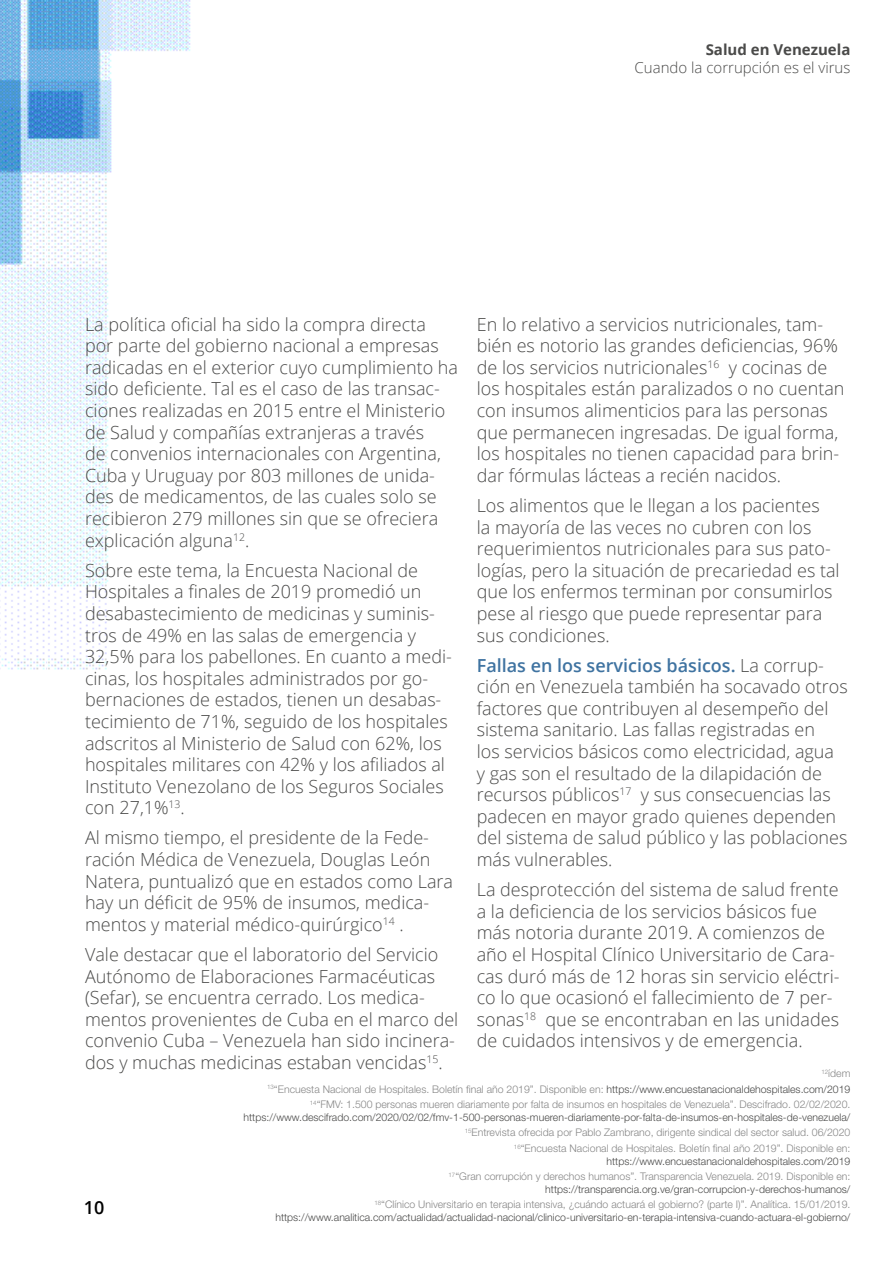
<style>
.page{position:relative;width:893px;height:1263px;background:#fff}
.page>*{position:absolute;margin:0;border:0;box-sizing:border-box;transform-origin:0 0}
.t1{font:300 18px/21.6px "Open Sans";color:#4a4a49}
.t2{font:600 18px "Open Sans";color:#000}
.t3{font:300 15px "Open Sans";color:#4a4a49}
.t4{font:700 15px "Open Sans";color:#4a4a49}
.t5{font:300 10.5px/15.6px "Helvetica Neue LT Std";color:#878787;text-align:right}
.t6{font:300 10.5px "Helvetica Neue LT Std";color:#4a4a49}
.s1{font-weight:600;color:#3f73a1}
.s2{color:#4a4a49}
</style>
<div class="page">
<img style="left:0;top:0;width:191px;height:670px">
<p class="t4" style="left:706px;top:39px;width:146px">Salud en Venezuela</p>
<p class="t3" style="left:635px;top:57px;width:217px">Cuando la corrupción es el virus</p>
<p class="t1" style="left:85px;top:313px;width:375px">La política oficial ha sido la compra directa por parte del gobierno nacional a empresas radicadas en el exterior cuyo cumplimiento ha sido deficiente. Tal es el caso de las transac&shy;ciones realizadas en 2015 entre el Ministerio de Salud y compañías extranjeras a través<br>de convenios internacionales con Argentina, Cuba y Uruguay por 803 millones de unida&shy;des de medicamentos, de las cuales solo se recibieron 279 millones sin que se ofreciera explicación alguna<sup>12</sup>.</p>
<p class="t1" style="left:85px;top:559px;width:368px">Sobre este tema, la Encuesta Nacional de Hospitales a finales de 2019 promedió un desabastecimiento de medicinas y suminis&shy;tros de 49% en las salas de emergencia y 32,5% para los pabellones. En cuanto a medi&shy;cinas, los hospitales administrados por go&shy;bernaciones de estados, tienen un desabas&shy;tecimiento de 71%, seguido de los hospitales adscritos al Ministerio de Salud con 62%, los hospitales militares con 42% y los afiliados al Instituto Venezolano de los Seguros Sociales con 27,1%<sup>13</sup>.</p>
<p class="t1" style="left:85px;top:827px;width:370px">Al mismo tiempo, el presidente de la Fede&shy;ración Médica de Venezuela, Douglas León Natera, puntualizó que en estados como Lara hay un déficit de 95% de insumos, medica&shy;mentos y material médico-quirúrgico<sup>14</sup> .</p>
<p class="t1" style="left:85px;top:943px;width:375px">Vale destacar que el laboratorio del Servicio Autónomo de Elaboraciones Farmacéuticas (Sefar), se encuentra cerrado. Los medica&shy;mentos provenientes de Cuba en el marco del convenio Cuba – Venezuela han sido incinera&shy;dos y muchas medicinas estaban vencidas<sup>15</sup>.</p>
<p class="t1" style="left:477px;top:313px;width:369px">En lo relativo a servicios nutricionales, tam&shy;bién es notorio las grandes deficiencias, 96% de los servicios nutricionales<sup>16</sup> y cocinas de los hospitales están paralizados o no cuentan con insumos alimenticios para las personas que permanecen ingresadas. De igual forma, los hospitales no tienen capacidad para brin&shy;dar fórmulas lácteas a recién nacidos.</p>
<p class="t1" style="left:477px;top:494px;width:364px">Los alimentos que le llegan a los pacientes<br>la mayoría de las veces no cubren con los requerimientos nutricionales para sus pato&shy;logías, pero la situación de precariedad es tal que los enfermos terminan por consumirlos pese al riesgo que puede representar para sus condiciones.</p>
<p class="t1" style="left:477px;top:654px;width:373px"><span class="s1">Fallas en los servicios básicos.</span> La corrup&shy;ción en Venezuela también ha socavado otros factores que contribuyen al desempeño del sistema sanitario. Las fallas registradas en<br>los servicios básicos como electricidad, agua<br>y gas son el resultado de la dilapidación de recursos públicos<sup>17</sup> y sus consecuencias las padecen en mayor grado quienes dependen del sistema de salud público y las poblaciones más vulnerables.</p>
<p class="t1" style="left:477px;top:878px;width:364px">La desprotección del sistema de salud frente a la deficiencia de los servicios básicos fue más notoria durante 2019. A comienzos de año el Hospital Clínico Universitario de Cara&shy;cas duró más de 12 horas sin servicio eléctri&shy;co lo que ocasionó el fallecimiento de 7 per&shy;sonas<sup>18</sup> que se encontraban en las unidades de cuidados intensivos y de emergencia.</p>
<p class="t5" style="left:267px;top:1065px;width:585px"><sup>12</sup>ídem<br><sup>13</sup>“Encuesta Nacional de Hospitales. Boletín final año 2019”. Disponible en: <span class="s2">https://www.encuestanacionaldehospitales.com/2019<br></span><sup>14</sup>“FMV: 1.500 personas mueren diariamente por falta de insumos en hospitales de Venezuela”. Descifrado. 02/02/2020.</p>
<p class="t5" style="left:243px;top:1109px;width:608px"><span class="s2">https://www.descifrado.com/2020/02/02/fmv-1-500-personas-mueren-diariamente-por-falta-de-insumos-en-hospitales-de-venezuela/<br></span><sup>15</sup>Entrevista ofrecida por Pablo Zambrano, dirigente sindical del sector salud. 06/2020<br><sup>16</sup>“Encuesta Nacional de Hospitales. Boletín final año 2019”. Disponible en:</p>
<p class="t5" style="left:449px;top:1153px;width:403px"><span class="s2">https://www.encuestanacionaldehospitales.com/2019<br></span><sup>17</sup>“Gran corrupción y derechos humanos”. Transparencia Venezuela. 2019. Disponible en:</p>
<p class="t5" style="left:374px;top:1181px;width:477px"><span class="s2">https://transparencia.org.ve/gran-corrupcion-y-derechos-humanos/<br></span><sup>18</sup>“Clínico Universitario en terapia intensiva, ¿cuándo actuará el gobierno? (parte I)”. Analítica. 15/01/2019.</p>
<p class="t6" style="left:275px;top:1211px;width:577px">https://www.analitica.com/actualidad/actualidad-nacional/clinico-universitario-en-terapia-intensiva-cuando-actuara-el-gobierno/</p>
<p class="t2" style="left:84px;top:1195px;width:22px">10</p>
</div>
